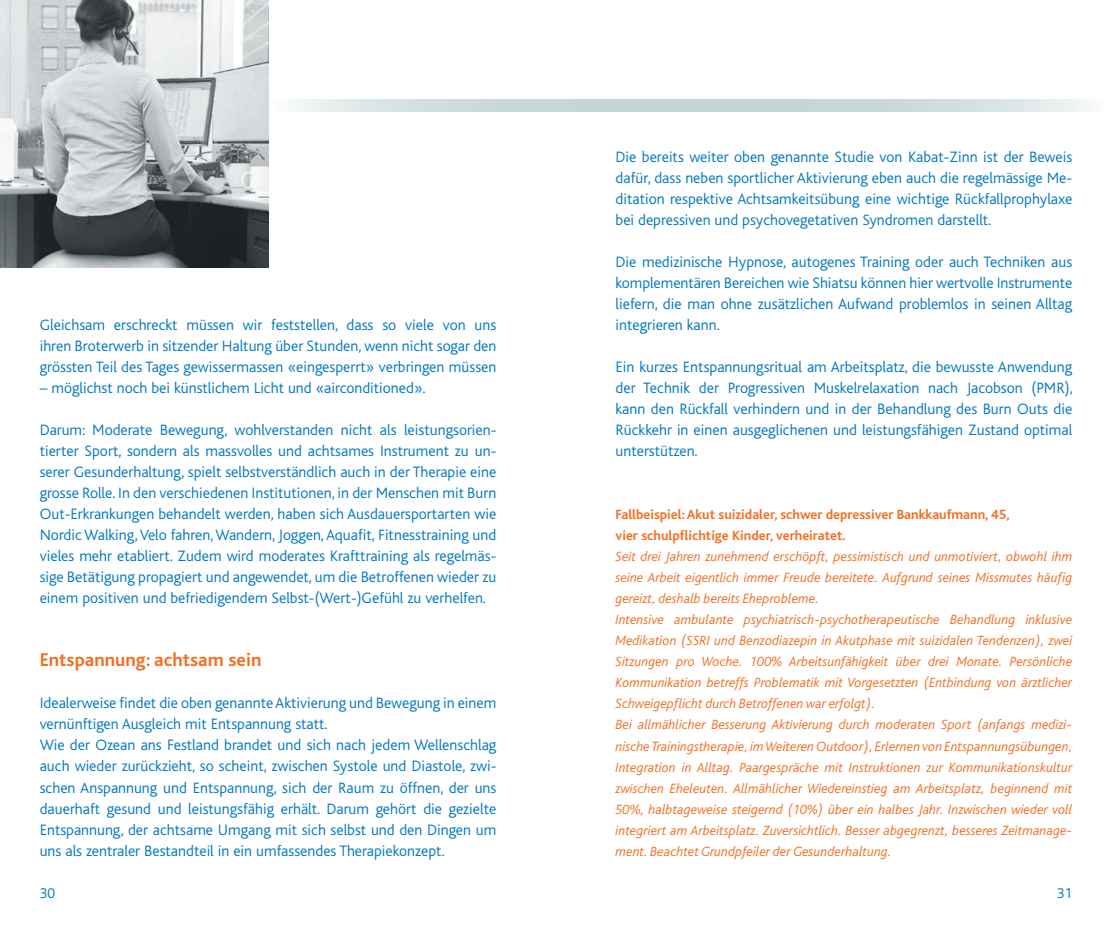
<style>
.page{position:relative;width:1112px;height:928px;background:#fff}
.page>*{position:absolute;margin:0;border:0;box-sizing:border-box;transform-origin:0 0}
.t1{font:700 19.25px "Bliss";color:#f36e21}
.t2{font:300 15.75px/21px "Bliss";color:#0078c0;text-align:justify}
.t3{font:300 14.88px "Bliss";color:#0078c0}
.t4{font:italic 300 14px/21px "Bliss";color:#f36e21}
.t5{font:700 14px/21px "Bliss";color:#f36e21}
</style>
<div class="page">
<svg style="left:268px;top:99px;width:818px;height:13px"></svg>
<img style="left:0;top:0;width:268px;height:268px">
<p class="t2" style="left:40px;top:315px;width:458px">Gleichsam erschreckt müssen wir feststellen, dass so viele von uns ihren Broterwerb in sitzender Haltung über Stunden, wenn nicht sogar den grössten Teil des Tages gewissermassen «eingesperrt» verbringen müssen</p>
<p class="t2" style="left:40px;top:378px;width:387px">– möglichst noch bei künstlichem Licht und «airconditioned».</p>
<p class="t2" style="left:40px;top:420px;width:458px">Darum: Moderate Bewegung, wohlverstanden nicht als leistungsorien&shy;tierter Sport, sondern als massvolles und achtsames Instrument zu un&shy;serer Gesunderhaltung, spielt selbstverständlich auch in der Therapie eine grosse Rolle. In den verschiedenen Institutionen, in der Menschen mit Burn Out-Erkrankungen behandelt werden, haben sich Ausdauersportarten wie Nordic Walking, Velo fahren, Wandern, Joggen, Aquafit, Fitnesstraining und vieles mehr etabliert. Zudem wird moderates Krafttraining als regelmäs&shy;sige Betätigung propagiert und angewendet, um die Betroffenen wieder zu einem positiven und befriedigendem Selbst-(Wert-)Gefühl zu verhelfen.</p>
<p class="t1" style="left:40px;top:650px;width:223px">Entspannung: achtsam sein</p>
<p class="t2" style="left:40px;top:693px;width:458px;text-align:left">Idealerweise findet die oben genannte Aktivierung und Bewegung in einem vernünftigen Ausgleich mit Entspannung statt.<br>Wie der Ozean ans Festland brandet und sich nach jedem Wellenschlag auch wieder zurückzieht, so scheint, zwischen Systole und Diastole, zwi&shy;schen Anspannung und Entspannung, sich der Raum zu öffnen, der uns dauerhaft gesund und leistungsfähig erhält. Darum gehört die gezielte Entspannung, der achtsame Umgang mit sich selbst und den Dingen um uns als zentraler Bestandteil in ein umfassendes Therapiekonzept.</p>
<p class="t2" style="left:615px;top:147px;width:458px">Die bereits weiter oben genannte Studie von Kabat-Zinn ist der Beweis dafür, dass neben sportlicher Aktivierung eben auch die regelmässige Me&shy;ditation respektive Achtsamkeitsübung eine wichtige Rückfallprophylaxe bei depressiven und psychovegetativen Syndromen darstellt.</p>
<p class="t2" style="left:615px;top:252px;width:458px">Die medizinische Hypnose, autogenes Training oder auch Techniken aus komplementären Bereichen wie Shiatsu können hier wertvolle Instrumente liefern, die man ohne zusätzlichen Aufwand problemlos in seinen Alltag integrieren kann.</p>
<p class="t2" style="left:615px;top:357px;width:458px">Ein kurzes Entspannungsritual am Arbeitsplatz, die bewusste Anwendung der Technik der Progressiven Muskelrelaxation nach Jacobson (PMR), kann den Rückfall verhindern und in der Behandlung des Burn Outs die Rückkehr in einen ausgeglichenen und leistungsfähigen Zustand optimal unterstützen.</p>
<p class="t5" style="left:615px;top:504px;width:395px">Fallbeispiel: Akut suizidaler, schwer depressiver Bankkaufmann, 45, vier schulpflichtige Kinder, verheiratet.</p>
<p class="t4" style="left:615px;top:546px;width:458px">Seit drei Jahren zunehmend erschöpft, pessimistisch und unmotiviert, obwohl ihm seine Arbeit eigentlich immer Freude bereitete. Aufgrund seines Missmutes häufig gereizt, deshalb bereits Eheprobleme.<br>Intensive ambulante psychiatrisch-psychotherapeutische Behandlung inklusive Medikation (SSRI und Benzodiazepin in Akutphase mit suizidalen Tendenzen), zwei Sitzungen pro Woche. 100% Arbeitsunfähigkeit über drei Monate. Persönliche Kommunikation betreffs Problematik mit Vorgesetzten (Entbindung von ärztlicher Schweigepflicht durch Betroffenen war erfolgt).<br>Bei allmählicher Besserung Aktivierung durch moderaten Sport (anfangs medizi&shy;nische Trainingstherapie, im Weiteren Outdoor), Erlernen von Entspannungsübungen, Integration in Alltag. Paargespräche mit Instruktionen zur Kommunikationskultur zwischen Eheleuten. Allmählicher Wiedereinstieg am Arbeitsplatz, beginnend mit 50%, halbtageweise steigernd (10%) über ein halbes Jahr. Inzwischen wieder voll integriert am Arbeitsplatz. Zuversichtlich. Besser abgegrenzt, besseres Zeitmanage&shy;ment. Beachtet Grundpfeiler der Gesunderhaltung.</p>
<p class="t3" style="left:40px;top:884px;width:17px">30</p>
<p class="t3" style="left:1056px;top:884px;width:17px">31</p>
</div>
